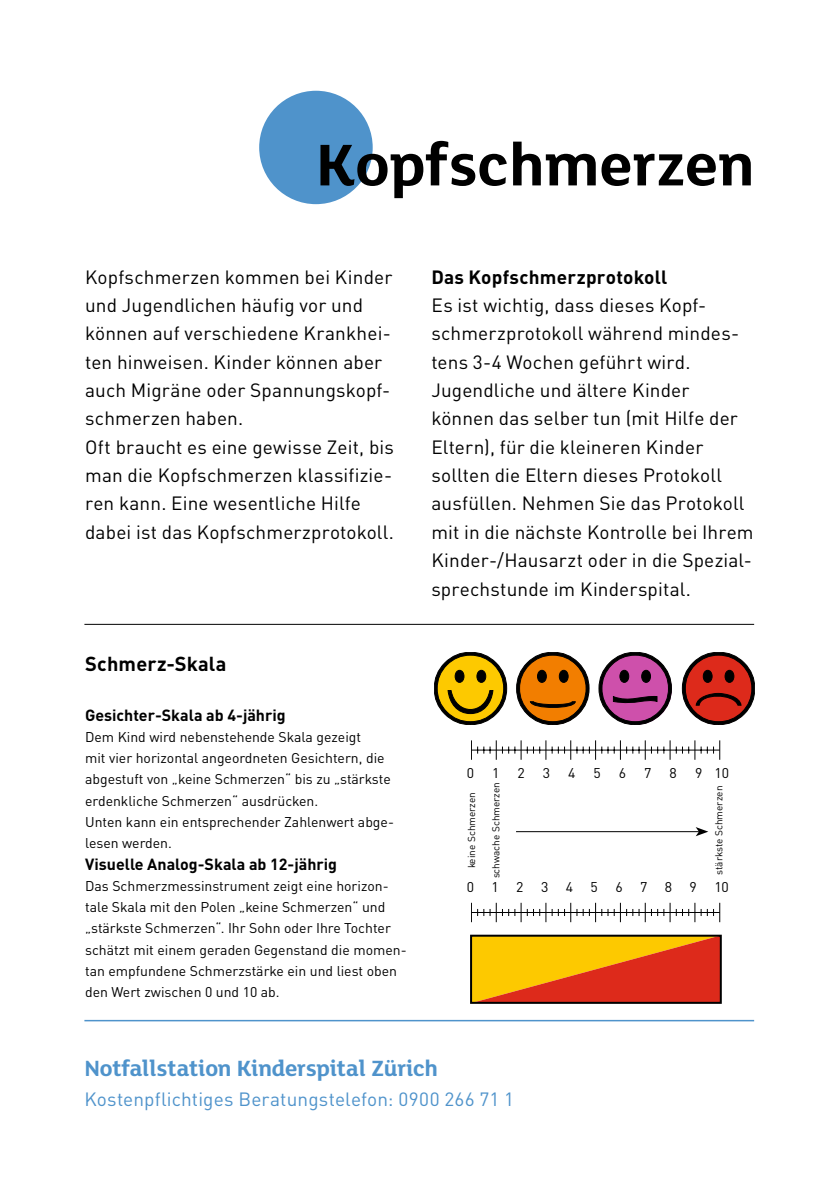
<style>
.page{position:relative;width:840px;height:1191px;background:#fff}
.page>*{position:absolute;margin:0;border:0;box-sizing:border-box;transform-origin:0 0}
.t1{font:700 64px "FS Lola";color:#000}
.t2{font:700 24px "FS Lola";letter-spacing:-.01em;color:#4f93cb}
.t3{font:700 20px "DIN Pro";letter-spacing:.01em;color:#000}
.t4{font:19px/28.4px "DIN Pro";letter-spacing:.01em;color:#000}
.t5{font:19px "DIN Pro";letter-spacing:.01em;color:#4f93cb}
.t6{font:700 19px "DIN Pro";letter-spacing:.01em;color:#000}
.t7{font:700 16px "DIN Pro";color:#000}
.t8{font:14px/21.2px "DIN Pro";color:#000}
.t9{font:10px "DIN Pro";color:#000}
</style>
<div class="page">
<svg style="left:516px;top:652px;width:72px;height:72px"></svg>
<svg style="left:598px;top:652px;width:73px;height:72px"></svg>
<svg style="left:682px;top:652px;width:72px;height:72px"></svg>
<svg style="left:434px;top:652px;width:72px;height:72px"></svg>
<svg style="left:473px;top:937px;width:245px;height:63px;background:#ed7b0d"></svg>
<svg style="left:719px;top:740px;width:1px;height:19px"></svg>
<hr style="left:471px;top:749px;width:248px;height:1px;background:#000">
<svg style="left:688px;top:740px;width:25px;height:19px"></svg>
<svg style="left:657px;top:740px;width:25px;height:19px"></svg>
<svg style="left:533px;top:740px;width:25px;height:19px"></svg>
<svg style="left:626px;top:740px;width:25px;height:19px"></svg>
<svg style="left:502px;top:740px;width:25px;height:19px"></svg>
<svg style="left:595px;top:740px;width:25px;height:19px"></svg>
<svg style="left:471px;top:740px;width:25px;height:19px"></svg>
<svg style="left:564px;top:740px;width:25px;height:19px"></svg>
<svg style="left:719px;top:902px;width:1px;height:20px"></svg>
<hr style="left:471px;top:912px;width:248px;height:1px;background:#000">
<svg style="left:688px;top:902px;width:20px;height:20px"></svg>
<svg style="left:657px;top:902px;width:20px;height:20px"></svg>
<svg style="left:533px;top:902px;width:25px;height:20px"></svg>
<svg style="left:626px;top:902px;width:20px;height:20px"></svg>
<svg style="left:502px;top:902px;width:25px;height:20px"></svg>
<svg style="left:595px;top:902px;width:25px;height:20px"></svg>
<svg style="left:471px;top:902px;width:25px;height:20px"></svg>
<svg style="left:564px;top:902px;width:25px;height:20px"></svg>
<hr style="left:515px;top:831px;width:183px;height:1px;background:#000">
<svg style="left:695px;top:827px;width:13px;height:9px"></svg>
<div style="left:470px;top:934px;width:251px;height:69px;border:2px solid #000"></div>
<div style="left:259px;top:91px;width:113px;height:113px;background:#4f93cb;border-radius:50%"></div>
<hr style="left:84px;top:1020px;width:669px;height:1px;background:#4f93cb">
<hr style="left:84px;top:624px;width:669px;height:1px;background:#000">
<h1 class="t1" style="left:316px;top:121px;width:440px">Kopfschmerzen</h1>
<p class="t4" style="left:85px;top:261px;width:310px">Kopfschmerzen kommen bei Kinder und Jugendlichen häufig vor und können auf verschiedene Krankhei&shy;ten hinweisen. Kinder können aber auch Migräne oder Spannungskopf&shy;schmerzen haben.<br>Oft braucht es eine gewisse Zeit, bis man die Kopfschmerzen klassifizie&shy;ren kann. Eine wesentliche Hilfe dabei ist das Kopfschmerzprotokoll.</p>
<p class="t6" style="left:431px;top:264px;width:237px">Das Kopfschmerzprotokoll</p>
<p class="t4" style="left:431px;top:289px;width:323px">Es ist wichtig, dass dieses Kopf&shy;schmerzprotokoll während mindes&shy;tens 3-4 Wochen geführt wird.<br>Jugendliche und ältere Kinder können das selber tun (mit Hilfe der Eltern), für die kleineren Kinder sollten die Eltern dieses Protokoll ausfüllen. Nehmen Sie das Protokoll mit in die nächste Kontrolle bei Ihrem Kinder-/Hausarzt oder in die Spezial&shy;sprechstunde im Kinderspital.</p>
<p class="t3" style="left:85px;top:650px;width:143px">Schmerz-Skala</p>
<p class="t7" style="left:85px;top:704px;width:202px">Gesichter-Skala ab 4-jährig</p>
<p class="t8" style="left:85px;top:725px;width:310px">Dem Kind wird nebenstehende Skala gezeigt<br>mit vier horizontal angeordneten Gesichtern, die abgestuft von „keine Schmerzen“ bis zu „stärkste erdenkliche Schmerzen“ ausdrücken.<br>Unten kann ein entsprechender Zahlenwert abge&shy;lesen werden.</p>
<p class="t7" style="left:85px;top:853px;width:253px">Visuelle Analog-Skala ab 12-jährig</p>
<p class="t8" style="left:85px;top:873px;width:323px">Das Schmerzmessinstrument zeigt eine horizon&shy;tale Skala mit den Polen „keine Schmerzen“ und „stärkste Schmerzen“. Ihr Sohn oder Ihre Tochter schätzt mit einem geraden Gegenstand die momen&shy;tan empfundene Schmerzstärke ein und liest oben den Wert zwischen 0 und 10 ab.</p>
<p class="t8" style="left:466px;top:761px;width:9px">0</p>
<p class="t8" style="left:492px;top:761px;width:9px">1</p>
<p class="t8" style="left:517px;top:761px;width:9px">2</p>
<p class="t8" style="left:542px;top:761px;width:9px">3</p>
<p class="t8" style="left:568px;top:761px;width:9px">4</p>
<p class="t8" style="left:593px;top:761px;width:9px">5</p>
<p class="t8" style="left:618px;top:761px;width:9px">6</p>
<p class="t8" style="left:644px;top:761px;width:9px">7</p>
<p class="t8" style="left:669px;top:761px;width:9px">8</p>
<p class="t8" style="left:694px;top:761px;width:35px">9 10</p>
<p class="t9" style="left:463px;top:868px;width:78px;rotate:-90deg">keine Schmerzen</p>
<p class="t9" style="left:487px;top:878px;width:98px;rotate:-90deg">schwache Schmerzen</p>
<p class="t9" style="left:710px;top:874px;width:90px;rotate:-90deg">stärkste Schmerzen</p>
<p class="t8" style="left:466px;top:875px;width:263px">0 1 2 3 4 5 6 7 8 9 10</p>
<p class="t2" style="left:84px;top:1052px;width:355px">Notfallstation Kinderspital Zürich</p>
<p class="t5" style="left:84px;top:1084px;width:431px">Kostenpflichtiges Beratungstelefon: 0900 266 71 1</p>
</div>
